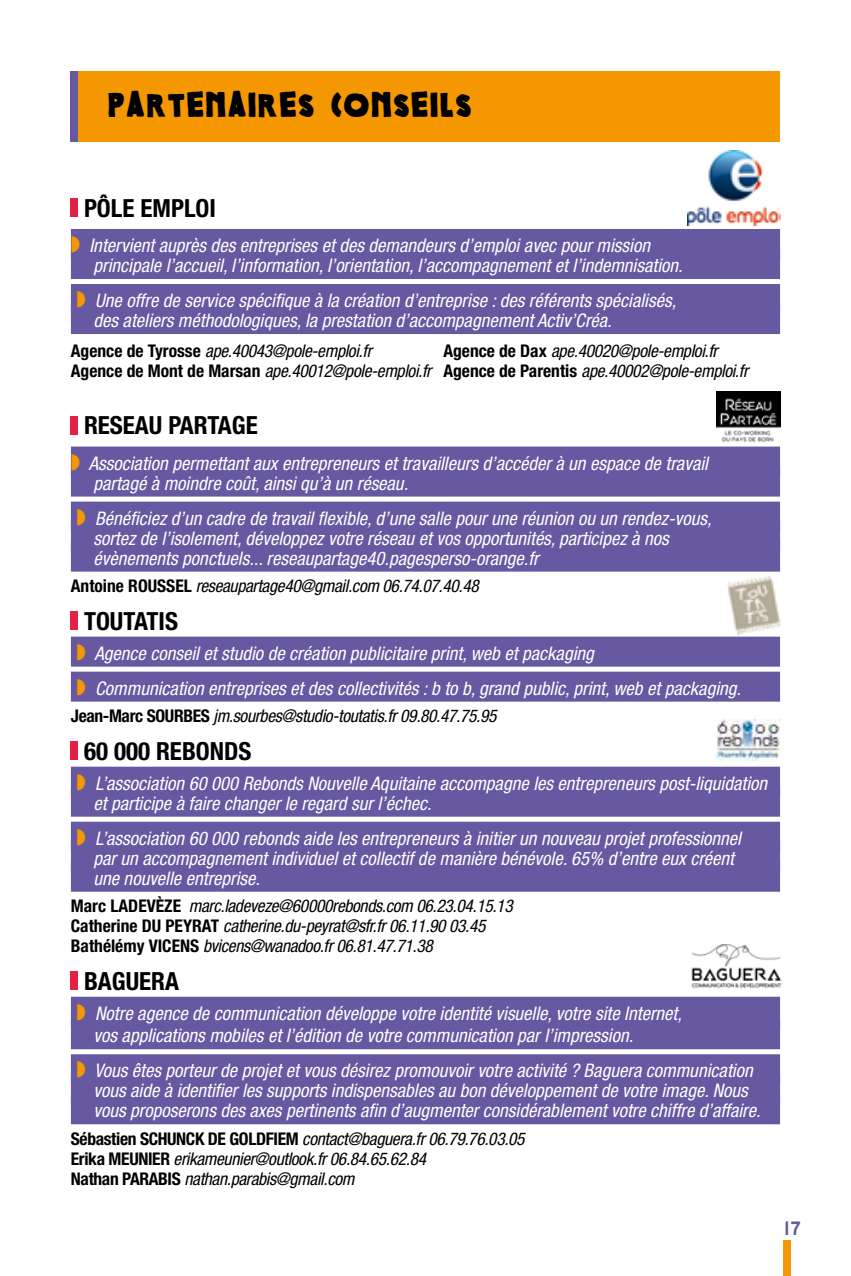
<style>
.page{position:relative;width:851px;height:1276px;background:#fff}
.page>*{position:absolute;margin:0;border:0;box-sizing:border-box;transform-origin:0 0}
.t1{font:30px "Colcothar";color:#000}
.t2{font:700 condensed 25px "Helvetica Neue LT Pro";color:#000}
.t3{font:20px "AW Conqueror Carved One";color:#6758a2}
.t4{font:italic condensed 18.75px/20px "Helvetica Neue LT Pro";color:#fff}
.t5{font:italic condensed 17.5px/20px "Helvetica Neue LT Pro";letter-spacing:-.02em;color:#000}
.s1{color:#f49700}
.s2{font-weight:700;font-style:normal}
</style>
<div class="page">
<div style="left:783px;top:1240px;width:7px;height:36px;background:#f49700"></div>
<img style="left:727px;top:576px;width:54px;height:59px">
<img style="left:716px;top:392px;width:64px;height:51px">
<div style="left:71px;top:229px;width:709px;height:30px;background:#6758a2"></div>
<div style="left:71px;top:249px;width:709px;height:30px;background:#6758a2"></div>
<div style="left:71px;top:284px;width:709px;height:30px;background:#6758a2"></div>
<div style="left:71px;top:304px;width:709px;height:30px;background:#6758a2"></div>
<div style="left:71px;top:446px;width:709px;height:30px;background:#6758a2"></div>
<div style="left:71px;top:466px;width:709px;height:30px;background:#6758a2"></div>
<div style="left:71px;top:501px;width:709px;height:30px;background:#6758a2"></div>
<div style="left:71px;top:521px;width:709px;height:30px;background:#6758a2"></div>
<div style="left:71px;top:541px;width:709px;height:30px;background:#6758a2"></div>
<div style="left:71px;top:636px;width:709px;height:30px;background:#6758a2"></div>
<div style="left:71px;top:671px;width:709px;height:30px;background:#6758a2"></div>
<div style="left:71px;top:766px;width:709px;height:30px;background:#6758a2"></div>
<div style="left:71px;top:786px;width:709px;height:30px;background:#6758a2"></div>
<div style="left:71px;top:821px;width:709px;height:30px;background:#6758a2"></div>
<div style="left:71px;top:841px;width:709px;height:30px;background:#6758a2"></div>
<div style="left:71px;top:861px;width:709px;height:30px;background:#6758a2"></div>
<div style="left:71px;top:996px;width:709px;height:30px;background:#6758a2"></div>
<div style="left:71px;top:1019px;width:709px;height:30px;background:#6758a2"></div>
<div style="left:71px;top:1054px;width:709px;height:30px;background:#6758a2"></div>
<div style="left:71px;top:1074px;width:709px;height:30px;background:#6758a2"></div>
<div style="left:71px;top:1094px;width:709px;height:30px;background:#6758a2"></div>
<div style="left:71px;top:198px;width:7px;height:19px;background:#e62044"></div>
<div style="left:71px;top:416px;width:7px;height:18px;background:#e62044"></div>
<div style="left:71px;top:611px;width:7px;height:18px;background:#e62044"></div>
<div style="left:71px;top:741px;width:7px;height:18px;background:#e62044"></div>
<div style="left:71px;top:971px;width:7px;height:18px;background:#e62044"></div>
<img style="left:687px;top:150px;width:93px;height:75px">
<div style="left:71px;top:71px;width:709px;height:71px;background:#f49700"></div>
<div style="left:71px;top:71px;width:7px;height:71px;background:#6758a2"></div>
<img style="left:716px;top:719px;width:64px;height:41px">
<img style="left:691px;top:944px;width:91px;height:45px">
<h1 class="t1" style="left:107px;top:89px;width:366px">PARTENAIRES CONSEILS</h1>
<h2 class="t2" style="left:84px;top:193px;width:133px">PÔLE EMPLOI</h2>
<p class="t4" style="left:93px;top:236px;width:590px;text-indent:-23px"><span class="s1">◗</span> Intervient auprès des entreprises et des demandeurs d’emploi avec pour mission principale l’accueil, l’information, l’orientation, l’accompagnement et l’indemnisation.</p>
<p class="t4" style="left:93px;top:291px;width:584px;text-indent:-17px"><span class="s1">◗</span> Une offre de service spécifique à la création d’entreprise : des référents spécialisés, des ateliers méthodologiques, la prestation d’accompagnement Activ’Créa.</p>
<p class="t5" style="left:71px;top:341px;width:302px"><span class="s2">Agence de Tyrosse</span> ape.40043@pole-emploi.fr</p>
<p class="t5" style="left:71px;top:341px;width:678px;text-indent:372px"><span class="s2">Agence de Dax</span> ape.40020@pole-emploi.fr<br><span class="s2">Agence de Mont de Marsan</span> ape.40012@pole-emploi.fr <span class="s2">Agence de Parentis</span> ape.40002@pole-emploi.fr</p>
<h2 class="t2" style="left:84px;top:410px;width:175px">RESEAU PARTAGE</h2>
<p class="t4" style="left:93px;top:453px;width:616px;text-indent:-23px"><span class="s1">◗</span> Association permettant aux entrepreneurs et travailleurs d’accéder à un espace de travail partagé à moindre coût, ainsi qu’à un réseau.</p>
<p class="t4" style="left:93px;top:508px;width:619px;text-indent:-17px"><span class="s1">◗</span> Bénéficiez d’un cadre de travail flexible, d’une salle pour une réunion ou un rendez-vous, sortez de l’isolement, développez votre réseau et vos opportunités, participez à nos évènements ponctuels... reseaupartage40.pagesperso-orange.fr</p>
<p class="t5" style="left:71px;top:576px;width:409px"><span class="s2">Antoine ROUSSEL</span> reseaupartage40@gmail.com 06.74.07.40.48</p>
<h2 class="t2" style="left:84px;top:605px;width:95px">TOUTATIS</h2>
<p class="t4" style="left:77px;top:636px;width:665px;line-height:35px"><span class="s1">◗</span> Agence conseil et studio de création publicitaire print, web et packaging<br><span class="s1">◗</span> Communication entreprises et des collectivités : b to b, grand public, print, web et packaging.</p>
<p class="t5" style="left:71px;top:706px;width:427px"><span class="s2">Jean-Marc SOURBES</span> jm.sourbes@studio-toutatis.fr 09.80.47.75.95</p>
<h2 class="t2" style="left:84px;top:735px;width:169px">60 000 REBONDS</h2>
<p class="t4" style="left:93px;top:773px;width:675px;text-indent:-17px"><span class="s1">◗</span> L’association 60 000 Rebonds Nouvelle Aquitaine accompagne les entrepreneurs post-liquidation et participe à faire changer le regard sur l’échec.</p>
<p class="t4" style="left:93px;top:828px;width:649px;text-indent:-17px"><span class="s1">◗</span> L’association 60 000 rebonds aide les entrepreneurs à initier un nouveau projet professionnel par un accompagnement individuel et collectif de manière bénévole. 65% d’entre eux créent une nouvelle entreprise.</p>
<p class="t5" style="left:71px;top:896px;width:443px"><span class="s2">Marc LADEVÈZE</span> marc.ladeveze@60000rebonds.com 06.23.04.15.13<br><span class="s2">Catherine DU PEYRAT</span> catherine.du-peyrat@sfr.fr 06.11.90 03.45<br><span class="s2">Bathélémy VICENS</span> bvicens@wanadoo.fr 06.81.47.71.38</p>
<h2 class="t2" style="left:84px;top:965px;width:96px">BAGUERA</h2>
<p class="t4" style="left:93px;top:1002px;width:590px;line-height:22.5px;text-indent:-17px"><span class="s1">◗</span> Notre agence de communication développe votre identité visuelle, votre site Internet, vos applications mobiles et l’édition de votre communication par l’impression.</p>
<p class="t4" style="left:93px;top:1061px;width:668px;text-indent:-17px"><span class="s1">◗</span> Vous êtes porteur de projet et vous désirez promouvoir votre activité ? Baguera communication vous aide à identifier les supports indispensables au bon développement de votre image. Nous vous proposerons des axes pertinents afin d’augmenter considérablement votre chiffre d’affaire.</p>
<p class="t5" style="left:71px;top:1129px;width:455px"><span class="s2">Sébastien SCHUNCK DE GOLDFIEM</span> contact@baguera.fr 06.79.76.03.05<br><span class="s2">Erika MEUNIER</span> erikameunier@outlook.fr 06.84.65.62.84<br><span class="s2">Nathan PARABIS</span> nathan.parabis@gmail.com</p>
<p class="t3" style="left:783px;top:1218px;width:19px">17</p>
</div>
